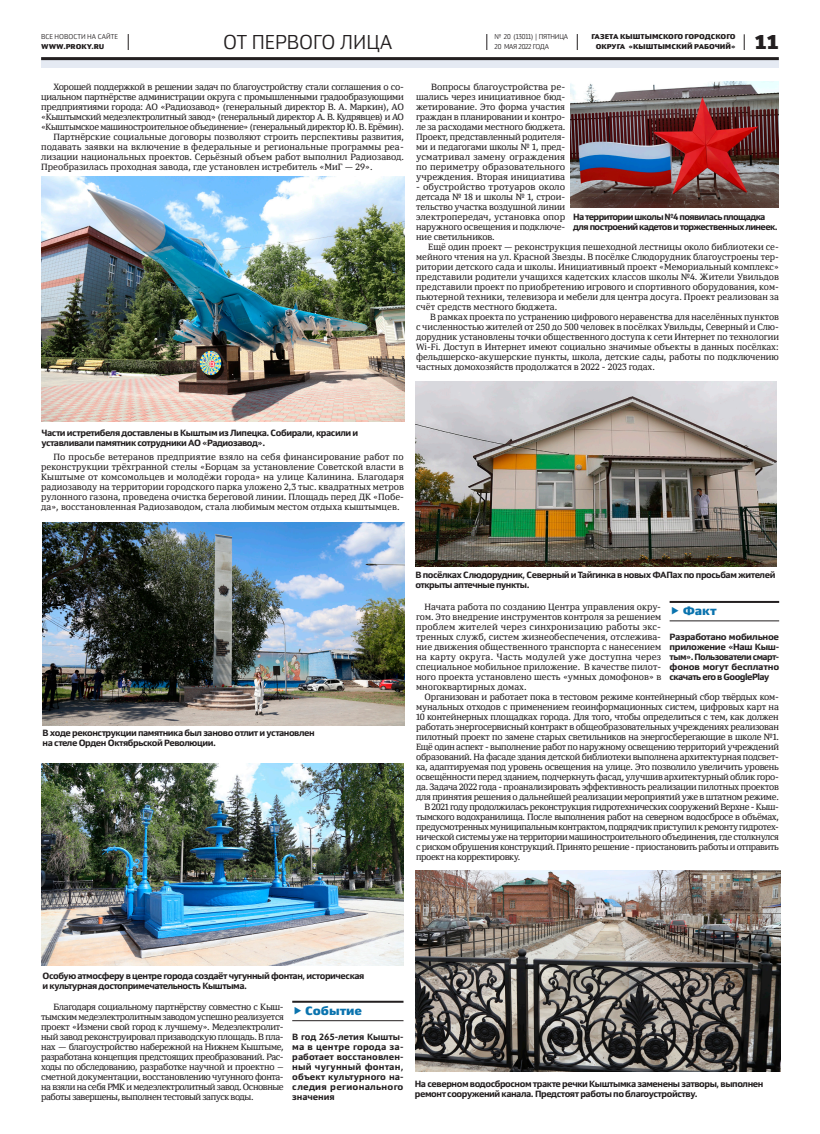
<style>
.page{position:relative;width:820px;height:1134px;background:#fff}
.page>*{position:absolute;margin:0;border:0;box-sizing:border-box;transform-origin:0 0}
.заголовок_20_блэк{font:300 20px "Yefimov Sans";letter-spacing:.005em;color:#231f20}
.t1{font:900 20px "Yefimov Sans";color:#231f20}
.t2{font:900 12px "Yefimov Sans";letter-spacing:-.005em;color:#0a73ae}
.текст_основной{font:9px/10px "Yefimov Serif";letter-spacing:-.005em;color:#231f20;text-align:justify}
.текст_фото{font:700 9px/10px "Yefimov Sans";letter-spacing:-.045em;color:#231f20}
.текст_основной-2{font:700 9px/10px "Yefimov Sans";letter-spacing:-.015em;color:#231f20;text-align:justify}
.текст_фото-2{font:700 9px "Yefimov Sans";letter-spacing:-.065em;color:#231f20}
.t3{font:900 7px "Yefimov Sans";letter-spacing:.005em;color:#231f20}
.t4{font:300 7px/10px "Yefimov Sans";letter-spacing:-.025em;color:#231f20}
.t5{font:300 7px "Yefimov Sans";letter-spacing:.005em;color:#231f20}
</style>
<div class="page">
<svg style="left:577px;top:34px;width:1px;height:16px"></svg>
<svg style="left:743px;top:34px;width:1px;height:16px"></svg>
<svg style="left:486px;top:34px;width:1px;height:16px"></svg>
<svg style="left:128px;top:34px;width:1px;height:16px"></svg>
<svg style="left:41px;top:60px;width:737px;height:7px;background:#e1e6ef"></svg>
<hr style="left:41px;top:57px;width:737px;height:3px;background:#231f20">
<img style="left:42px;top:763px;width:361px;height:202px">
<img style="left:43px;top:523px;width:361px;height:202px">
<img style="left:415px;top:381px;width:361px;height:186px">
<img style="left:415px;top:870px;width:364px;height:202px">
<hr style="left:669px;top:601px;width:109px;height:2px;background:#231f20">
<hr style="left:669px;top:621px;width:109px;height:1px;background:#231f20">
<img style="left:41px;top:176px;width:363px;height:245px">
<hr style="left:292px;top:1001px;width:111px;height:2px;background:#231f20">
<hr style="left:292px;top:1020px;width:111px;height:1px;background:#231f20">
<img style="left:570px;top:81px;width:208px;height:127px">
<p class="t5" style="left:41px;top:33px;width:78px">ВСЕ НОВОСТИ НА САЙТЕ</p>
<p class="t3" style="left:41px;top:42px;width:65px">WWW.PROKY.RU</p>
<p class="t4" style="left:494px;top:32px;width:75px">№ 20 (13011) | ПЯТНИЦА<br>20 МАЯ 2022 ГОДА</p>
<p class="t3" style="left:591px;top:32px;width:146px">ГАЗЕТА КЫШТЫМСКОГО ГОРОДСКОГО</p>
<p class="заголовок_20_блэк" style="left:223px;top:30px;width:170px">ОТ ПЕРВОГО ЛИЦА</p>
<p class="t3" style="left:595px;top:42px;width:141px">ОКРУГА «КЫШТЫМСКИЙ РАБОЧИЙ»</p>
<p class="текст_основной" style="left:41px;top:82px;width:364px;text-indent:12px">Хорошей поддержкой в решении задач по благоустройству стали соглашения о со&shy;циальном партнёрстве администрации округа с промышленными градообразующими предприятиями города: АО «Радиозавод» (генеральный директор В. А. Маркин), АО «Кыштымский медеэлектролитный завод» (генеральный директор А. В. Кудрявцев) и АО «Кыштымское машиностроительное объединение» (генеральный директор Ю. В. Ерёмин).</p>
<p class="текст_основной" style="left:41px;top:132px;width:364px;text-indent:12px">Партнёрские социальные договоры позволяют строить перспективы развития, подавать заявки на включение в федеральные и региональные программы реа&shy;лизации национальных проектов. Серьёзный объем работ выполнил Радиозавод.<br>Преобразилась проходная завода, где установлен истребитель «МиГ — 29».</p>
<h1 class="t1" style="left:754px;top:29px;width:26px">11</h1>
<p class="текст_основной" style="left:416px;top:82px;width:151px;text-indent:15px">Вопросы благоустройства ре&shy;шались через инициативное бюд&shy;жетирование. Это форма участия граждан в планировании и контро&shy;ле за расходами местного бюджета.<br>Проект, представленный родителя&shy;ми и педагогами школы № 1, пред&shy;усматривал замену ограждения по периметру образовательного учреждения. Вторая инициатива</p>
<p class="текст_основной" style="left:416px;top:182px;width:151px">- обустройство тротуаров около детсада № 18 и школы № 1, строи&shy;тельство участка воздушной линии электропередач, установка опор наружного освещения и подключе&shy;ние светильников.</p>
<p class="текст_основной" style="left:416px;top:242px;width:364px;text-indent:12px">Ещё один проект — реконструкция пешеходной лестницы около библиотеки се&shy;мейного чтения на ул. Красной Звезды. В посёлке Слюдорудник благоустроены тер&shy;ритории детского сада и школы. Инициативный проект «Мемориальный комплекс» представили родители учащихся кадетских классов школы №4. Жители Увильдов представили проект по приобретению игрового и спортивного оборудования, ком&shy;пьютерной техники, телевизора и мебели для центра досуга. Проект реализован за счёт средств местного бюджета.</p>
<p class="текст_основной" style="left:416px;top:312px;width:364px;text-indent:14px">В рамках проекта по устранению цифрового неравенства для населённых пунктов с численностью жителей от 250 до 500 человек в посёлках Увильды, Северный и Слю&shy;дорудник установлены точки общественного доступа к сети Интернет по технологии Wi-Fi. Доступ в Интернет имеют социально значимые объекты в данных посёлках: фельдшерско-акушерские пункты, школа, детские сады, работы по подключению частных домохозяйств продолжатся в 2022 - 2023 годах.</p>
<p class="текст_фото-2" style="left:573px;top:211px;width:194px">На территории школы №4 появилась площадка</p>
<p class="текст_фото-2" style="left:573px;top:221px;width:206px">для построений кадетов и торжественных линеек.</p>
<p class="текст_фото" style="left:41px;top:427px;width:318px">Части истретибеля доставлены в Кыштым из Липецка. Собирали, красили и уставливали памятник сотрудники АО «Радиозавод».</p>
<p class="текст_основной" style="left:41px;top:452px;width:364px;text-indent:12px">По просьбе ветеранов предприятие взяло на себя финансирование работ по реконструкции трёхгранной стелы «Борцам за установление Советской власти в Кыштыме от комсомольцев и молодёжи города» на улице Калинина. Благодаря радиозаводу на территории городского парка уложено 2,3 тыс. квадратных метров рулонного газона, проведена очистка береговой линии. Площадь перед ДК «Побе&shy;да», восстановленная Радиозаводом, стала любимым местом отдыха кыштымцев.</p>
<p class="текст_фото" style="left:43px;top:728px;width:273px">В ходе реконструкции памятника был заново отлит и установлен на стеле Орден Октябрьской Революции.</p>
<p class="текст_фото" style="left:415px;top:570px;width:361px">В посёлках Слюдорудник, Северный и Тайгинка в новых ФАПах по просьбам жителей открыты аптечные пункты.</p>
<p class="текст_основной" style="left:416px;top:602px;width:246px;text-indent:9px">Начата работа по созданию Центра управления окру&shy;гом. Это внедрение инструментов контроля за решением проблем жителей через синхронизацию работы экс&shy;тренных служб, систем жизнеобеспечения, отслежива&shy;ние движения общественного транспорта с нанесением на карту округа. Часть модулей уже доступна через специальное мобильное приложение. В качестве пилот&shy;ного проекта установлено шесть «умных домофонов» в многоквартирных домах.</p>
<p class="текст_основной" style="left:416px;top:692px;width:364px;text-indent:9px">Организован и работает пока в тестовом режиме контейнерный сбор твёрдых ком&shy;мунальных отходов с применением геоинформационных систем, цифровых карт на 10 контейнерных площадках города. Для того, чтобы определиться с тем, как должен работать энергосервисный контракт в общеобразовательных учреждениях реализован пилотный проект по замене старых светильников на энергосберегающие в школе №1.<br>Ещё один аспект - выполнение работ по наружному освещению территорий учреждений образований. На фасаде здания детской библиотеки выполнена архитектурная подсвет&shy;ка, адаптируемая под уровень освещения на улице. Это позволило увеличить уровень освещённости перед зданием, подчеркнуть фасад, улучшив архитектурный облик горо&shy;да. Задача 2022 года - проанализировать эффективность реализации пилотных проектов для принятия решения о дальнейшей реализации мероприятий уже в штатном режиме.</p>
<p class="текст_основной" style="left:416px;top:802px;width:364px;text-indent:9px">В 2021 году продолжилась реконструкция гидротехнических сооружений Верхне - Кыш&shy;тымского водохранилища. После выполнения работ на северном водосбросе в объёмах, предусмотренных муниципальным контрактом, подрядчик приступил к ремонту гидротех&shy;нической системы уже на территории машиностроительного объединения, где столкнулся с риском обрушения конструкций. Принято решение - приостановить работы и отправить проект на корректировку.</p>
<p class="t2" style="left:682px;top:603px;width:36px">Факт</p>
<p class="текст_основной-2" style="left:669px;top:632px;width:111px">Разработано мобильное приложение «Наш Кыш&shy;тым». Пользователи смарт&shy;фонов могут бесплатно скачать его в GooglePlay</p>
<p class="текст_фото" style="left:43px;top:971px;width:323px">Особую атмосферу в центре города создаёт чугунный фонтан, историческая и культурная достопримечательность Кыштыма.</p>
<p class="текст_основной" style="left:41px;top:1002px;width:244px;text-indent:12px">Благодаря социальному партнёрству совместно с Кыш&shy;тымским медеэлектролитным заводом успешно реализуется проект «Измени свой город к лучшему». Медеэлектролит&shy;ный завод реконструировал призаводскую площадь. В пла&shy;нах — благоустройство набережной на Нижнем Кыштыме, разработана концепция предстоящих преобразований. Рас&shy;ходы по обследованию, разработке научной и проектно – сметной документации, восстановлению чугунного фонта&shy;на взяли на себя РМК и медеэлектролитный завод. Основные работы завершены, выполнен тестовый запуск воды.</p>
<p class="t2" style="left:305px;top:1003px;width:58px">Событие</p>
<p class="текст_основной-2" style="left:292px;top:1032px;width:113px">В год 265-летия Кышты&shy;ма в центре города за&shy;работает восстановлен&shy;ный чугунный фонтан, объект культурного на&shy;следия регионального значения</p>
<p class="текст_фото" style="left:414px;top:1079px;width:350px">На северном водосбросном тракте речки Кыштымка заменены затворы, выполнен ремонт сооружений канала. Предстоят работы по благоустройству.</p>
</div>
